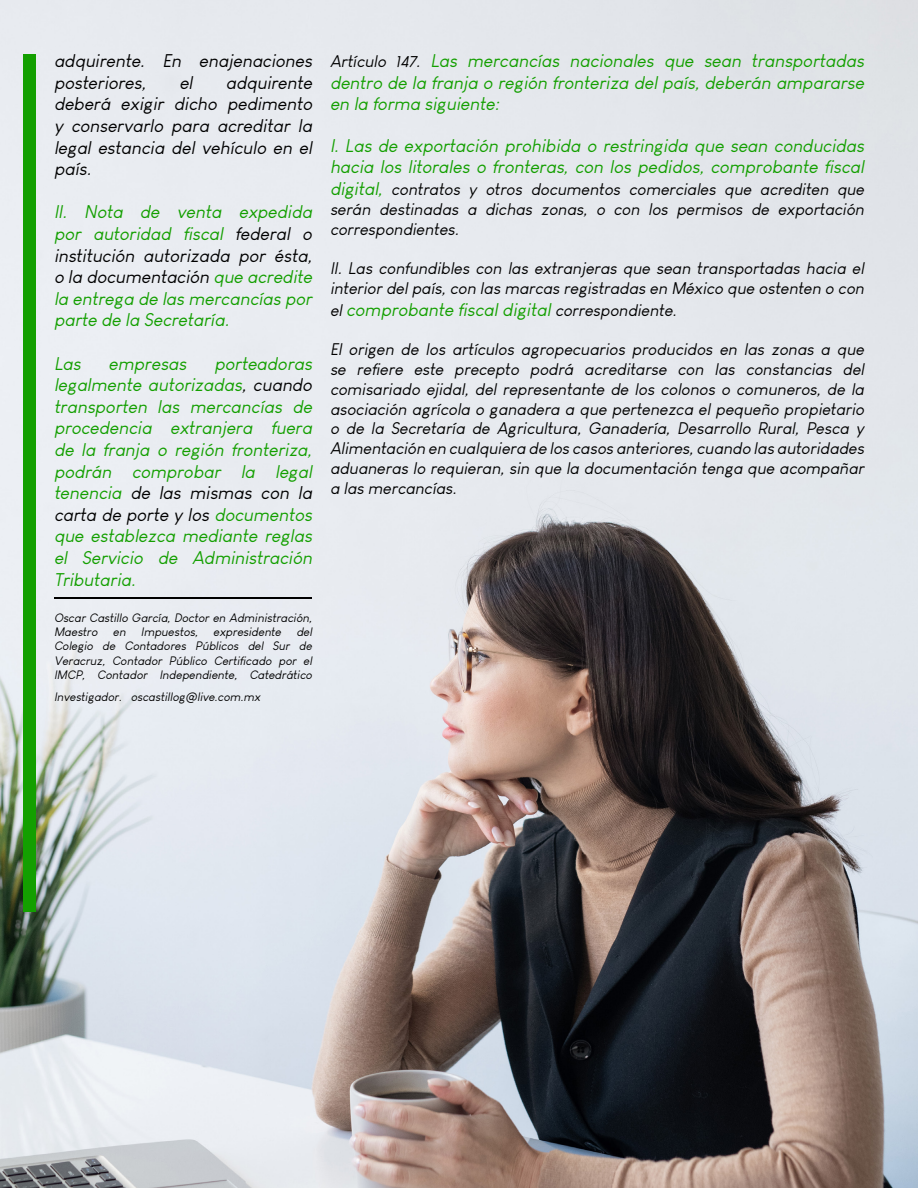
<style>
.page{position:relative;width:918px;height:1188px;background:#fff}
.page>*{position:absolute;margin:0;border:0;box-sizing:border-box;transform-origin:0 0}
.t1{font:italic 18px/21.6px "Louis George Cafe";color:#139f00;text-align:justify}
.t2{font:italic 18px/21.6px "Louis George Cafe";color:#000}
.t3{font:italic 16.5px/19.8px "Louis George Cafe";color:#000;text-align:justify}
.t4{font:italic 12px/14.4px "Louis George Cafe";color:#000;text-align:justify}
.s1{color:#000}
.s2{font-size:16.5px;color:#000}
.s3{font-size:18px;color:#139f00}
</style>
<div class="page">
<img style="left:0;top:0;width:918px;height:1188px">
<hr style="left:54px;top:597px;width:258px;height:1px;background:#000">
<div style="left:24px;top:54px;width:12px;height:857px;background:#139f00"></div>
<p class="t2" style="left:54px;top:50px;width:263px">adquirente. En enajenaciones posteriores,</p>
<p class="t2" style="left:54px;top:72px;width:263px;text-align:justify;text-indent:172px">adquirente deberá exigir dicho pedimento y conservarlo para acreditar la legal estancia del vehículo en el país.</p>
<p class="t1" style="left:54px;top:201px;width:263px">II. Nota de venta expedida por autoridad fiscal <span class="s1">federal o institución autorizada por ésta, o la documentación</span> que acredite la entrega de las mercancías por parte de la Secretaría.</p>
<p class="t1" style="left:54px;top:352px;width:32px">Las</p>
<p class="t1" style="left:109px;top:352px;width:83px">empresas</p>
<p class="t2" style="left:179px;top:72px;width:18px">el</p>
<p class="t1" style="left:54px;top:352px;width:263px;text-indent:161px">porteadoras legalmente autorizadas<span class="s1">, cuando </span>transporten las mercancías de procedencia extranjera fuera de la franja o región fronteriza, podrán comprobar la legal tenencia <span class="s1">de las mismas con la carta de porte y los</span> documentos que establezca mediante reglas el Servicio de Administración Tributaria.</p>
<p class="t4" style="left:54px;top:610px;width:262px">Oscar Castillo García, Doctor en Administración, Maestro en Impuestos, expresidente del Colegio de Contadores Públicos del Sur de Veracruz, Contador Público Certificado por el IMCP, Contador Independiente, Catedrático</p>
<p class="t4" style="left:54px;top:689px;width:210px">Investigador. oscastillog@live.com.mx</p>
<p class="t1" style="left:330px;top:50px;width:539px"><span class="s2">Artículo 147.</span> Las mercancías nacionales que sean transportadas dentro de la franja o región fronteriza del país, deberán ampararse en la forma siguiente:</p>
<p class="t1" style="left:330px;top:135px;width:539px">I. Las de exportación prohibida o restringida que sean conducidas hacia los litorales o fronteras, con los pedidos, comprobante fiscal</p>
<p class="t3" style="left:330px;top:179px;width:539px"><span class="s3">digital,</span> contratos y otros documentos comerciales que acrediten que serán destinadas a dichas zonas, o con los permisos de exportación correspondientes.</p>
<p class="t3" style="left:330px;top:258px;width:539px">II. Las confundibles con las extranjeras que sean transportadas hacia el interiordelpaís,con las marcas registradas en México que ostenten o con</p>
<p class="t1" style="left:330px;top:298px;width:352px"><span class="s2">el</span>comprobante fiscaldigital<span class="s2">correspondiente.</span></p>
<p class="t3" style="left:330px;top:339px;width:539px">El origen de los artículos agropecuarios producidos en las zonas a que se refiere este precepto podrá acreditarse con las constancias del comisariado ejidal, del representante de los colonos o comuneros, de la asociación agrícola o ganadera a que pertenezca el pequeño propietario o de la Secretaría de Agricultura, Ganadería, Desarrollo Rural, Pesca y Alimentación en cualquiera de los casos anteriores,cuando las autoridades aduaneras lo requieran, sin que la documentación tenga que acompañar a las mercancías.</p>
</div>
